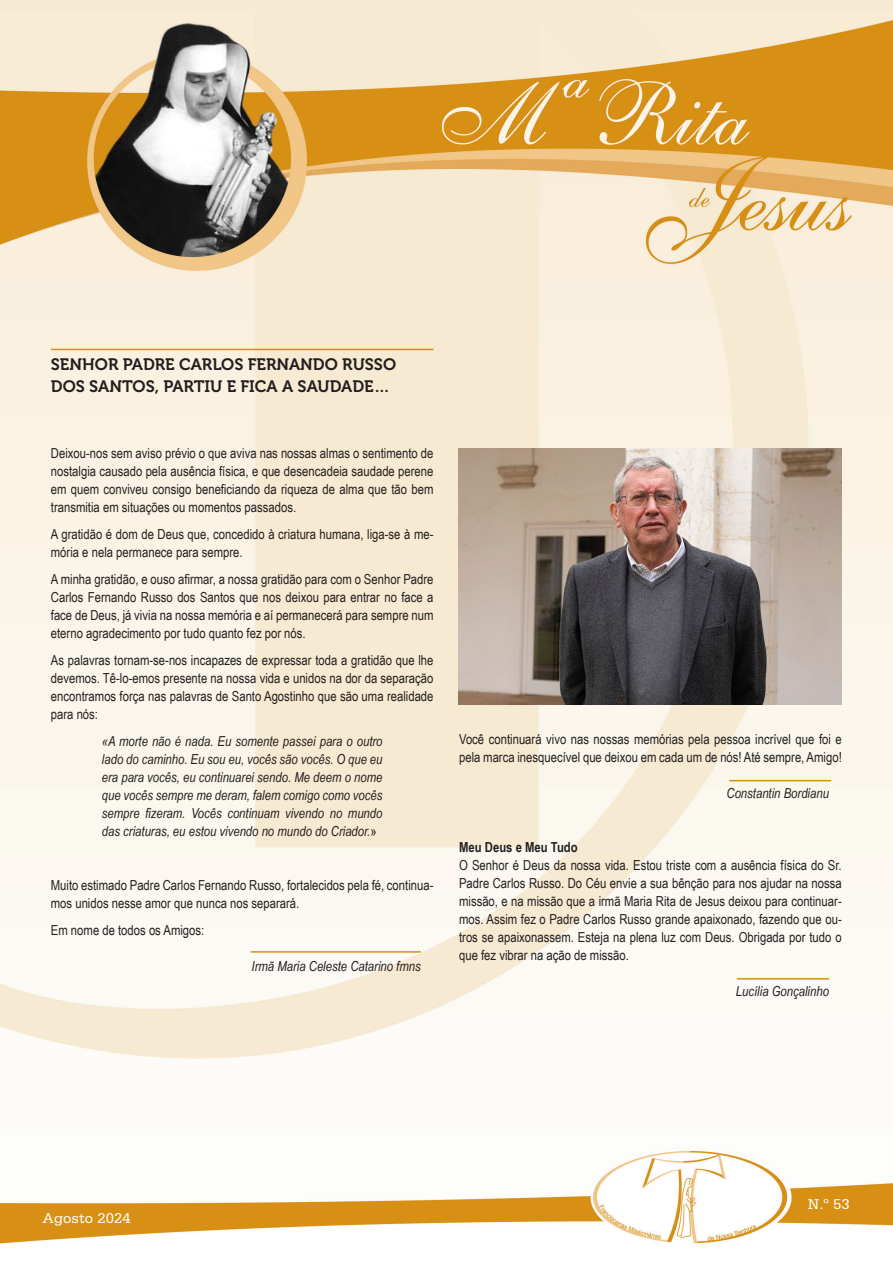
<style>
.page{position:relative;width:893px;height:1263px;background:#fff}
.page>*{position:absolute;margin:0;border:0;box-sizing:border-box;transform-origin:0 0}
.t1{font:16.5px/22.5px "Museo 700";color:#231f20}
.t2{font:15px "Serifa Std";color:#fff}
.t3{font:13.8px/18px "Arial Narrow";color:#231f20;text-align:justify}
.t4{font:italic 13.8px/18px "Arial Narrow";color:#231f20;text-align:justify}
.t5{font:700 13.8px "Arial Narrow";color:#231f20}
.s1{font-style:normal}
</style>
<div class="page">
<img style="left:0;top:0;width:893px;height:1244px">
<hr style="left:251px;top:951px;width:170px;height:2px;background:#d78f14">
<hr style="left:51px;top:349px;width:383px;height:1px;background:#d78f14">
<img style="left:458px;top:449px;width:384px;height:256px">
<hr style="left:729px;top:780px;width:102px;height:1px;background:#d78f14">
<hr style="left:737px;top:978px;width:92px;height:1px;background:#d78f14">
<p class="t1" style="left:51px;top:353px;width:347px">SENHOR PADRE CARLOS FERNANDO RUSSO<br>DOS SANTOS, PARTIU E FICA A SAUDADE…</p>
<p class="t3" style="left:51px;top:443px;width:384px">Deixou-nos sem aviso prévio o que aviva nas nossas almas o sentimento de nostalgia causado pela ausência física, e que desencadeia saudade perene em quem conviveu consigo beneficiando da riqueza de alma que tão bem transmitia em situações ou momentos passados.</p>
<p class="t3" style="left:51px;top:524px;width:384px">A gratidão é dom de Deus que, concedido à criatura humana, liga-se à me&shy;mória e nela permanece para sempre.</p>
<p class="t3" style="left:51px;top:569px;width:384px">A minha gratidão, e ouso afirmar, a nossa gratidão para com o Senhor Padre Carlos Fernando Russo dos Santos que nos deixou para entrar no face a face de Deus, já vivia na nossa memória e aí permanecerá para sempre num eterno agradecimento por tudo quanto fez por nós.</p>
<p class="t3" style="left:51px;top:650px;width:384px">As palavras tornam-se-nos incapazes de expressar toda a gratidão que lhe devemos. Tê-lo-emos presente na nossa vida e unidos na dor da separação encontramos força nas palavras de Santo Agostinho que são uma realidade para nós:</p>
<p class="t4" style="left:102px;top:732px;width:282px">«A morte não é nada. Eu somente passei para o outro lado do caminho. Eu sou eu, vocês são vocês. O que eu era para vocês, eu continuarei sendo. Me deem o nome que vocês sempre me deram, falem comigo como vocês sempre fizeram. Vocês continuam vivendo no mundo das criaturas, eu estou vivendo no mundo do Criador.<span class="s1">»</span></p>
<p class="t3" style="left:51px;top:875px;width:384px">Muito estimado Padre Carlos Fernando Russo, fortalecidos pela fé, continua&shy;mos unidos nesse amor que nunca nos separará.</p>
<p class="t3" style="left:51px;top:920px;width:155px">Em nome de todos os Amigos:</p>
<p class="t4" style="left:252px;top:956px;width:171px">Irmã Maria Celeste Catarino fmns</p>
<p class="t3" style="left:459px;top:729px;width:384px">Você continuará vivo nas nossas memórias pela pessoa incrível que foi e pela marca inesquecível que deixou em cada um de nós! Até sempre, Amigo!</p>
<p class="t4" style="left:726px;top:783px;width:104px">Constantin Bordianu</p>
<p class="t5" style="left:459px;top:836px;width:120px">Meu Deus e Meu Tudo</p>
<p class="t3" style="left:459px;top:855px;width:384px">O Senhor é Deus da nossa vida. Estou triste com a ausência física do Sr.<br>Padre Carlos Russo. Do Céu envie a sua bênção para nos ajudar na nossa missão, e na missão que a irmã Maria Rita de Jesus deixou para continuar&shy;mos. Assim fez o Padre Carlos Russo grande apaixonado, fazendo que ou&shy;tros se apaixonassem. Esteja na plena luz com Deus. Obrigada por tudo o que fez vibrar na ação de missão.</p>
<p class="t4" style="left:736px;top:981px;width:95px">Lucília Gonçalinho</p>
<p class="t2" style="left:42px;top:1209px;width:90px">Agosto 2024</p>
<p class="t2" style="left:808px;top:1196px;width:44px">N.º 53</p>
</div>
